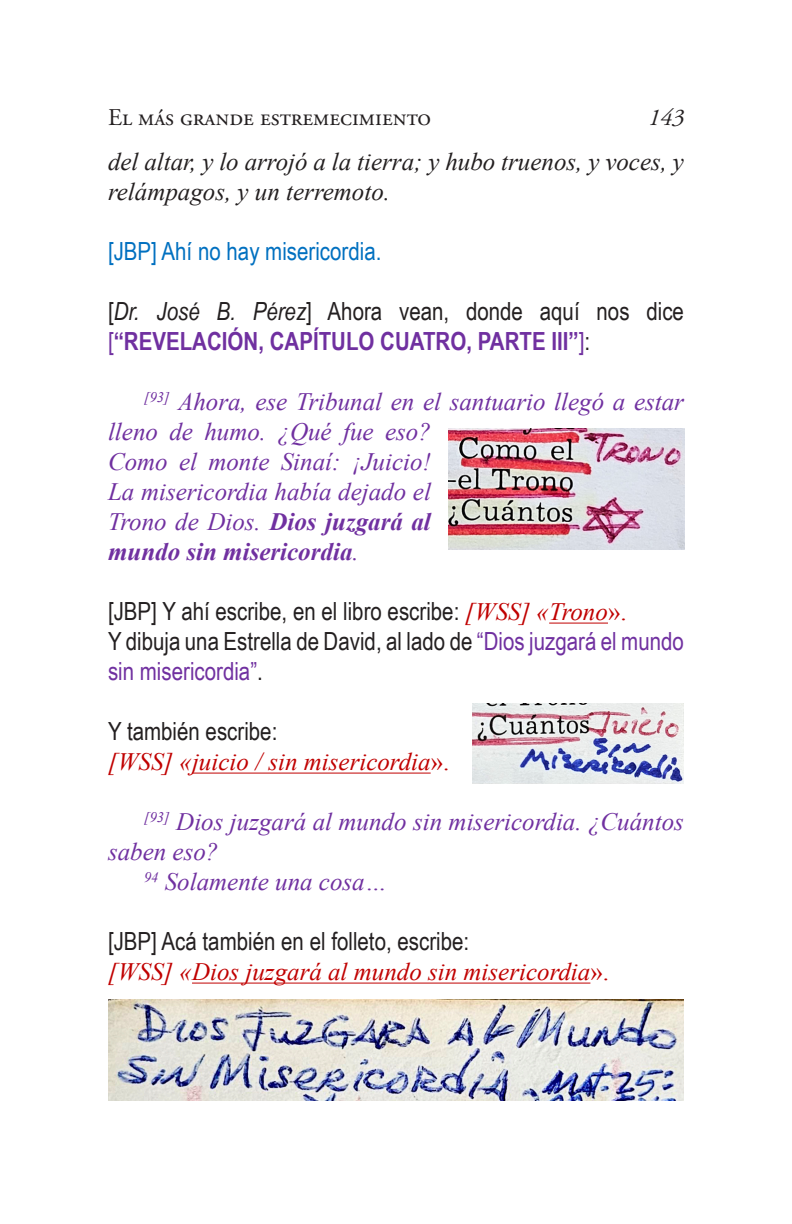
<style>
.page{position:relative;width:792px;height:1224px;background:#fff}
.page>*{position:absolute;margin:0;border:0;box-sizing:border-box;transform-origin:0 0}
.t1{font:italic 25px/30px "Times New Roman";color:#7030a0}
.t2{font:25px/30px "Arial Narrow";color:#231f20}
.t3{font:700 25px/30px "Arial Narrow";color:#7030a0}
.t4{font:italic 25px/30px "Times New Roman";color:#231f20}
.t5{font:italic 25px "Times New Roman";color:#c00000}
.t6{font:25px "Arial Narrow";color:#0070c0}
.t7{font:24px "Adobe Garamond Pro";color:#231f20}
.t8{font:italic 24px "Adobe Garamond Pro";color:#231f20}
.s1{font-weight:400;color:#231f20}
.s2{font-weight:400;font-style:italic;color:#231f20}
.s3{font-weight:400}
.s4{font-weight:700}
.s5{font-family:"Times New Roman";font-style:italic;color:#c00000}
.s6{font-family:"Times New Roman";color:#c00000}
.s7{color:#7030a0}
.s8{font-style:normal}
</style>
<div class="page">
<hr style="left:549px;top:623px;width:59px;height:1px;background:#c00000">
<hr style="left:192px;top:773px;width:239px;height:1px;background:#c00000">
<hr style="left:192px;top:983px;width:398px;height:1px;background:#c00000">
<img style="left:449px;top:428px;width:236px;height:121px">
<img style="left:472px;top:703px;width:212px;height:81px">
<img style="left:108px;top:999px;width:576px;height:101px">
<p class="t7" style="left:108px;top:103px;width:325px">El más grande estremecimiento</p>
<p class="t8" style="left:648px;top:103px;width:37px">143</p>
<p class="t4" style="left:108px;top:146px;width:578px">del altar, y lo arrojó a la tierra; y hubo truenos, y voces, y relámpagos, y un terremoto.</p>
<p class="t6" style="left:108px;top:233px;width:275px">[JBP] Ahí no hay misericordia.</p>
<p class="t3" style="left:108px;top:295px;width:578px"><span class="s1">[</span><span class="s2">Dr. José B. Pérez</span><span class="s1">] Ahora vean, donde aquí nos dice </span><span class="s3">[</span>“REVELACIÓN, CAPÍTULO CUATRO, PARTE III”<span class="s3">]</span><span class="s1">:</span></p>
<p class="t1" style="left:108px;top:386px;width:578px;text-indent:36px"><sup>[93]</sup> Ahora, ese Tribunal en el santuario llegó a estar lleno de humo. ¿Qué fue eso?<br>Como el monte Sinaí: ¡Juicio!<br>La misericordia había dejado el<br>Trono de Dios. <span class="s4">Dios juzgará al<br>mundo sin misericordia</span>.</p>
<p class="t2" style="left:108px;top:596px;width:520px">[JBP] Y ahí escribe, en el libro escribe: <span class="s5">[WSS] «Trono</span><span class="s6">».</span></p>
<p class="t2" style="left:108px;top:626px;width:578px">Y dibuja una Estrella de David, al lado de <span class="s7">“Dios juzgará el mundo sin misericordia”</span>.</p>
<p class="t2" style="left:108px;top:716px;width:171px">Y también escribe:</p>
<p class="t5" style="left:108px;top:745px;width:343px">[WSS] «juicio / sin misericordia<span class="s8">».</span></p>
<p class="t1" style="left:108px;top:806px;width:577px;text-indent:36px"><sup>[93]</sup> Dios juzgará al mundo sin misericordia. ¿Cuántos saben eso?</p>
<p class="t1" style="left:144px;top:866px;width:245px"><sup>94</sup> Solamente una cosa…</p>
<p class="t2" style="left:108px;top:926px;width:363px">[JBP] Acá también en el folleto, escribe:</p>
<p class="t5" style="left:108px;top:955px;width:503px">[WSS] «Dios juzgará al mundo sin misericordia<span class="s8">».</span></p>
</div>
